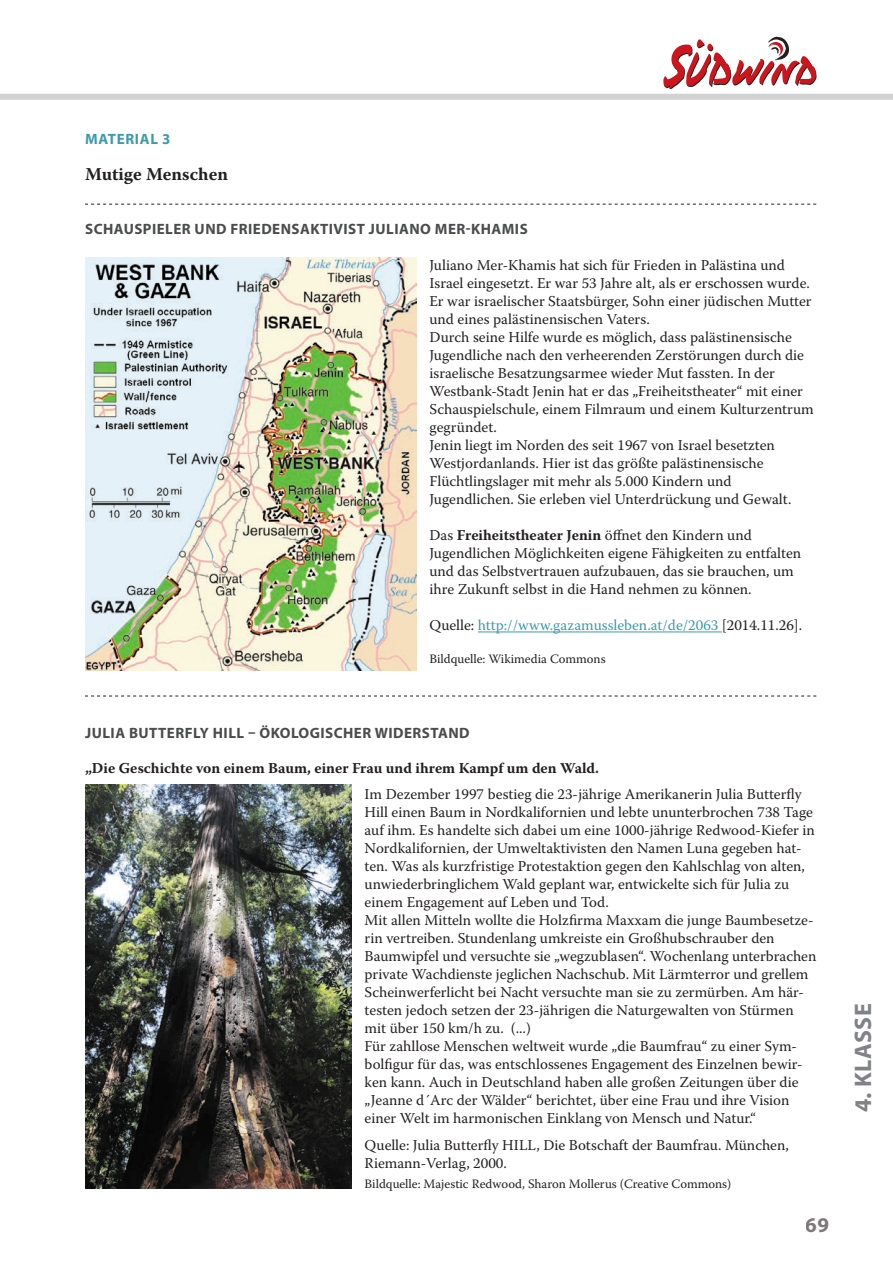
<style>
.page{position:relative;width:893px;height:1263px;background:#fff}
.page>*{position:absolute;margin:0;border:0;box-sizing:border-box;transform-origin:0 0}
.t1{font:700 24px "Myriad Pro";letter-spacing:.02em;color:#808285}
.t2{font:700 21px "Myriad Pro";color:#7d797b}
.material_unterzeile{font:700 18px "Warnock Pro";color:#231f20}
.text01{font:15px/18px "Warnock Pro";color:#231f20}
.text02{font:15px/18px "Warnock Pro";color:#231f20}
.zwiti2_grau{font:700 15px "Myriad Pro";letter-spacing:.03em;color:#4b4c4d}
.text01-2{font:700 15px "Warnock Pro";color:#231f20}
.text02-2{font:15px "Warnock Pro";color:#3d9bac}
.zwiti_farbe_material{font:700 15px "Myriad Pro";letter-spacing:.045em;color:#3d9bac}
.quelle{font:12.75px "Warnock Pro";color:#231f20}
.s1{font-weight:700}
.s2{color:#231f20}
</style>
<div class="page">
<div style="left:0;top:94px;width:893px;height:6px;background:#d1d2d4"></div>
<svg style="left:85px;top:204px;width:731px;height:1px"></svg>
<hr style="left:478px;top:632px;width:244px;height:1px;background:#3d9bac">
<svg style="left:85px;top:696px;width:731px;height:1px"></svg>
<img style="left:85px;top:257px;width:332px;height:414px">
<img style="left:85px;top:785px;width:267px;height:404px">
<svg style="left:663px;top:37px;width:153px;height:52px"></svg>
<p class="zwiti_farbe_material" style="left:85px;top:129px;width:87px">MATERIAL 3</p>
<p class="material_unterzeile" style="left:85px;top:163px;width:144px">Mutige Menschen</p>
<p class="zwiti2_grau" style="left:85px;top:219px;width:444px">SCHAUSPIELER UND FRIEDENSAKTIVIST JULIANO MER-KHAMIS</p>
<p class="text02" style="left:429px;top:256px;width:386px">Juliano Mer-Khamis hat sich für Frieden in Palästina und Israel eingesetzt. Er war 53 Jahre alt, als er erschossen wurde.<br>Er war israelischer Staatsbürger, Sohn einer jüdischen Mutter und eines palästinensischen Vaters.<br>Durch seine Hilfe wurde es möglich, dass palästinensische Jugendliche nach den verheerenden Zerstörungen durch die israelische Besatzungsarmee wieder Mut fassten. In der Westbank-Stadt Jenin hat er das „Freiheitstheater“ mit einer Schauspielschule, einem Filmraum und einem Kulturzentrum gegründet.</p>
<p class="text02" style="left:429px;top:436px;width:364px">Jenin liegt im Norden des seit 1967 von Israel besetzten Westjordanlands. Hier ist das größte palästinensische Flüchtlingslager mit mehr als 5.000 Kindern und Jugendlichen. Sie erleben viel Unterdrückung und Gewalt.</p>
<p class="text02" style="left:429px;top:526px;width:373px">Das <span class="s1">Freiheitstheater Jenin</span> öffnet den Kindern und Jugendlichen Möglichkeiten eigene Fähigkeiten zu entfalten und das Selbstvertrauen aufzubauen, das sie brauchen, um ihre Zukunft selbst in die Hand nehmen zu können.</p>
<p class="text02-2" style="left:429px;top:616px;width:374px"><span class="s2">Quelle:</span> http://www.gazamussleben.at/de/2063 <span class="s2">[2014.11.26].</span></p>
<p class="quelle" style="left:429px;top:651px;width:178px">Bildquelle: Wikimedia Commons</p>
<p class="zwiti2_grau" style="left:85px;top:723px;width:386px">JULIA BUTTERFLY HILL – ÖKOLOGISCHER WIDERSTAND</p>
<p class="text01-2" style="left:85px;top:759px;width:516px">„Die Geschichte von einem Baum, einer Frau und ihrem Kampf um den Wald.</p>
<p class="text01" style="left:365px;top:785px;width:453px">Im Dezember 1997 bestieg die 23-jährige Amerikanerin Julia Butterfly Hill einen Baum in Nordkalifornien und lebte ununterbrochen 738 Tage auf ihm. Es handelte sich dabei um eine 1000-jährige Redwood-Kiefer in Nordkalifornien, der Umweltaktivisten den Namen Luna gegeben hat&shy;ten. Was als kurzfristige Protestaktion gegen den Kahlschlag von alten, unwiederbringlichem Wald geplant war, entwickelte sich für Julia zu einem Engagement auf Leben und Tod.<br>Mit allen Mitteln wollte die Holzfirma Maxxam die junge Baumbesetze&shy;rin vertreiben. Stundenlang umkreiste ein Großhubschrauber den Baumwipfel und versuchte sie „wegzublasen“. Wochenlang unterbrachen private Wachdienste jeglichen Nachschub. Mit Lärmterror und grellem Scheinwerferlicht bei Nacht versuchte man sie zu zermürben. Am här&shy;testen jedoch setzen der 23-jährigen die Naturgewalten von Stürmen mit über 150 km/h zu. (...)<br>Für zahllose Menschen weltweit wurde „die Baumfrau“ zu einer Sym&shy;bolfigur für das, was entschlossenes Engagement des Einzelnen bewir&shy;ken kann. Auch in Deutschland haben alle großen Zeitungen über die „Jeanne d´Arc der Wälder“ berichtet, über eine Frau und ihre Vision einer Welt im harmonischen Einklang von Mensch und Natur.“</p>
<p class="text01" style="left:365px;top:1135px;width:426px">Quelle: Julia Butterfly HILL, Die Botschaft der Baumfrau. München,<br>Riemann-Verlag, 2000.</p>
<p class="quelle" style="left:365px;top:1176px;width:368px">Bildquelle: Majestic Redwood, Sharon Mollerus (Creative Commons)</p>
<h2 class="t2" style="left:806px;top:1211px;width:25px">69</h2>
<h1 class="t1" style="left:847px;top:1112px;width:110px;rotate:-90deg">4. KLASSE</h1>
</div>
